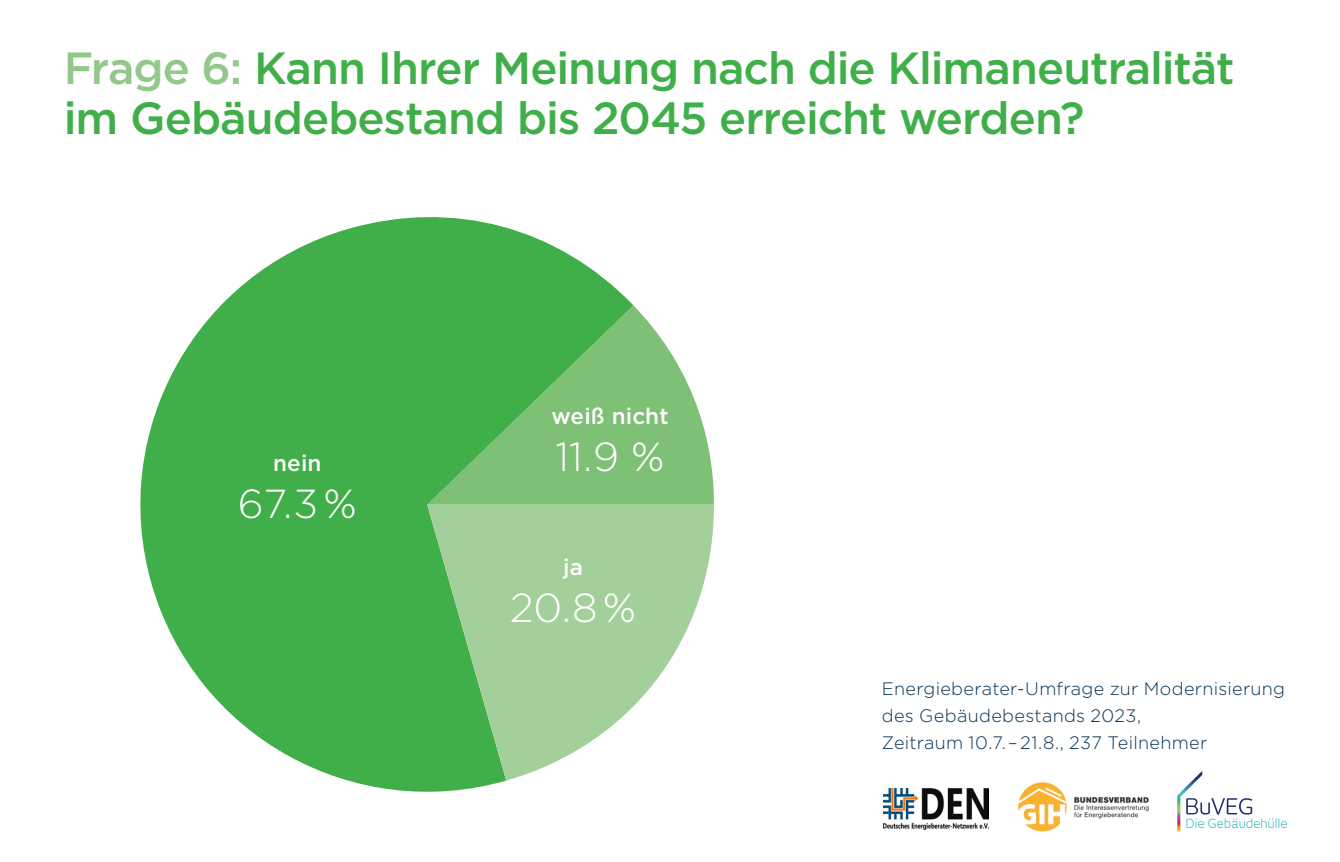
<style>
.page{position:relative;width:1340px;height:862px;background:#fff}
.page>*{position:absolute;margin:0;border:0;box-sizing:border-box;transform-origin:0 0}
.Headline_grün{font:500 45px/49.5px "Gotham";letter-spacing:-.02em;color:#40ae49}
.Fließtext{font:300 40.5px "Gotham";color:#fff}
.Fließtext-2{font:500 22.5px "Gotham";letter-spacing:.005em;color:#fff}
.Fließtext-3{font:300 18px/27px "Gotham";letter-spacing:.02em;color:#073456}
.s1{color:#92c889}
</style>
<div class="page">
<svg style="left:633px;top:305px;width:81px;height:199px;fill:#7fc077"></svg>
<svg style="left:140px;top:217px;width:493px;height:575px;fill:#40ae49"></svg>
<svg style="left:427px;top:504px;width:287px;height:276px;fill:#a3cf9a"></svg>
<img style="left:883px;top:788px;width:105px;height:41px">
<img style="left:1018px;top:782px;width:131px;height:48px">
<svg style="left:1177px;top:771px;width:109px;height:60px"></svg>
<p class="Headline_grün" style="left:64px;top:42px;width:1172px"><span class="s1">Frage 6:</span> Kann Ihrer Meinung nach die Klimaneutralität im Gebäudebestand bis 2045 erreicht werden?</p>
<p class="Fließtext-2" style="left:273px;top:450px;width:50px">nein</p>
<p class="Fließtext" style="left:238px;top:478px;width:120px">67.3 %</p>
<p class="Fließtext-2" style="left:551px;top:403px;width:119px">weiß nicht</p>
<p class="Fließtext" style="left:555px;top:431px;width:111px">11.9 %</p>
<p class="Fließtext-2" style="left:563px;top:553px;width:21px">ja</p>
<p class="Fließtext" style="left:509px;top:581px;width:128px">20.8 %</p>
<p class="Fließtext-3" style="left:881px;top:674px;width:405px">Energieberater-Umfrage zur Modernisierung des Gebäudebestands 2023,</p>
<p class="Fließtext-3" style="left:881px;top:728px;width:327px">Zeitraum 10.7. – 21.8., 237 Teilnehmer</p>
</div>
